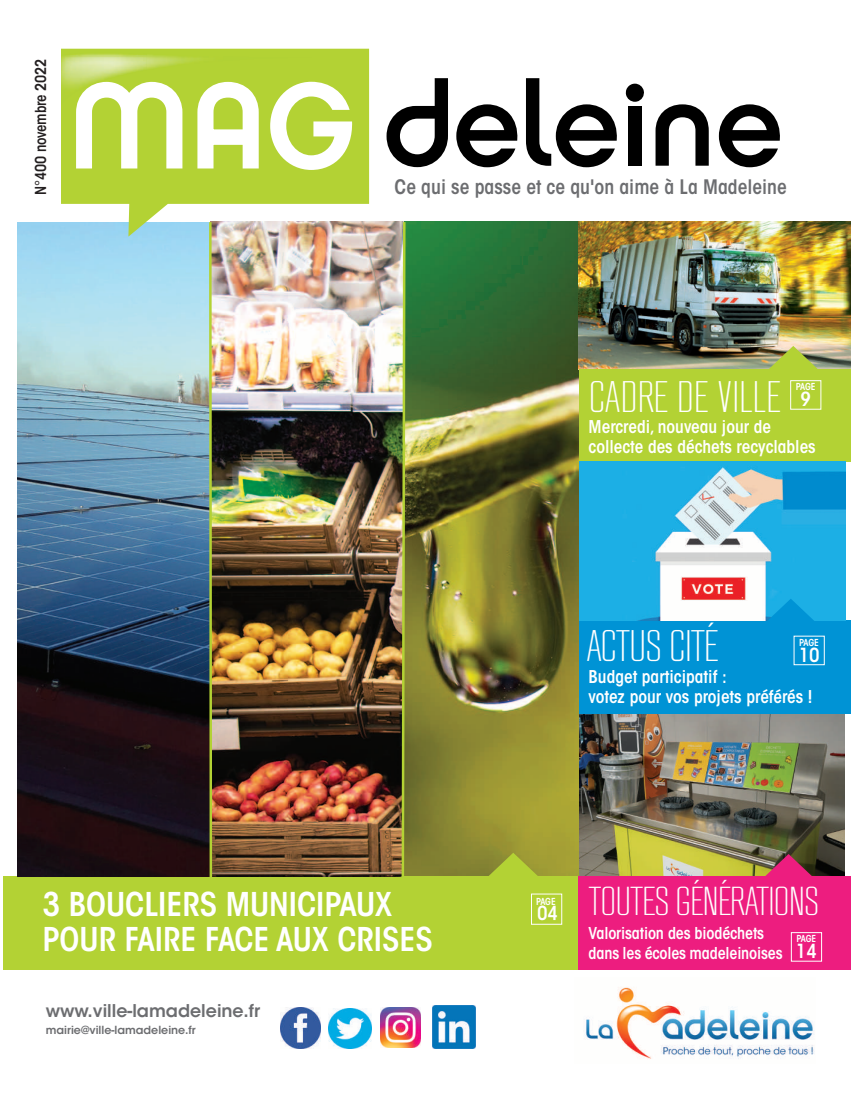
<style>
.page{position:relative;width:851px;height:1099px;background:#fff}
.page>*{position:absolute;margin:0;border:0;box-sizing:border-box;transform-origin:0 0}
.t1{font:300 43.75px "RB No 2";letter-spacing:-.005em;color:#fff}
.t2{font:300 40px "RB No 2";letter-spacing:-.02em;color:#fff}
.t3{font:600 condensed 32.5px/35.2px "ITC Avant Garde Std";color:#fff}
.t4{font:600 condensed 19.75px "ITC Avant Garde Std";color:#6c6d70}
.t5{font:600 condensed 19.25px "ITC Avant Garde Std";color:#fff}
.t6{font:600 condensed 17.5px/20px "ITC Avant Garde Std";color:#fff}
.t7{font:600 17.5px "ITC Avant Garde Std";color:#6c6d70}
.t8{font:600 condensed 16.25px/20px "ITC Avant Garde Std";letter-spacing:-.01em;color:#fff}
.t9{font:600 condensed 15px "ITC Avant Garde Std";letter-spacing:-.01em;color:#231f20}
.t10{font:600 11.12px "ITC Avant Garde Std";color:#6c6d70}
.t11{font:600 condensed 9.62px "ITC Avant Garde Std";letter-spacing:-.03em;color:#fff}
.s1{font-size:19.25px}
</style>
<div class="page">
<img style="left:407px;top:222px;width:172px;height:654px">
<img style="left:579px;top:713px;width:265px;height:163px">
<img style="left:578px;top:222px;width:272px;height:147px">
<div style="left:3px;top:876px;width:578px;height:93px;background:#b3d234"></div>
<div style="left:531px;top:893px;width:31px;height:31px;border:1px solid #fff"></div>
<div style="left:579px;top:620px;width:271px;height:93px;background:#0093d5"></div>
<div style="left:578px;top:876px;width:272px;height:93px;background:#ed1d7f"></div>
<svg style="left:763px;top:854px;width:50px;height:22px"></svg>
<div style="left:790px;top:932px;width:31px;height:29px;border:1px solid #fff"></div>
<div style="left:579px;top:369px;width:271px;height:93px;background:#b3d234"></div>
<svg style="left:768px;top:346px;width:49px;height:23px"></svg>
<div style="left:790px;top:380px;width:31px;height:29px;border:1px solid #fff"></div>
<img style="left:585px;top:987px;width:230px;height:72px">
<svg style="left:488px;top:852px;width:49px;height:47px"></svg>
<img style="left:579px;top:461px;width:266px;height:159px">
<svg style="left:766px;top:598px;width:49px;height:38px"></svg>
<img style="left:17px;top:222px;width:191px;height:654px">
<svg style="left:61px;top:49px;width:308px;height:187px;fill:#b3d234"></svg>
<svg style="left:386px;top:78px;width:62px;height:89px"></svg>
<svg style="left:456px;top:104px;width:62px;height:63px"></svg>
<svg style="left:526px;top:78px;width:91px;height:89px"></svg>
<div style="left:628px;top:106px;width:13px;height:60px;background:#000"></div>
<svg style="left:655px;top:104px;width:53px;height:62px"></svg>
<svg style="left:718px;top:104px;width:62px;height:63px"></svg>
<svg style="left:625px;top:84px;width:19px;height:18px"></svg>
<svg style="left:76px;top:82px;width:106px;height:86px"></svg>
<svg style="left:197px;top:82px;width:62px;height:86px"></svg>
<svg style="left:270px;top:82px;width:83px;height:88px"></svg>
<img style="left:61px;top:53px;width:156px;height:3px">
<img style="left:61px;top:78px;width:49px;height:32px">
<img style="left:147px;top:56px;width:164px;height:14px">
<img style="left:213px;top:222px;width:187px;height:654px">
<img style="left:208px;top:220px;width:5px;height:657px">
<img style="left:400px;top:221px;width:7px;height:656px">
<img style="left:280px;top:1007px;width:41px;height:41px">
<img style="left:328px;top:1008px;width:43px;height:40px">
<svg style="left:384px;top:1011px;width:37px;height:37px"></svg>
<img style="left:380px;top:1007px;width:40px;height:40px">
<img style="left:432px;top:1005px;width:43px;height:43px">
<p class="t9" style="left:35px;top:195px;width:138px;rotate:-90deg">N°400 novembre 2022</p>
<p class="t4" style="left:394px;top:179px;width:393px">Ce qui se passe et ce qu'on aime à La Madeleine</p>
<h1 class="t1" style="left:588px;top:381px;width:193px">CADRE DE VILLE</h1>
<p class="t6" style="left:588px;top:418px;width:229px">Mercredi, nouveau jour de collecte des déchets recyclables</p>
<p class="t11" style="left:795px;top:383px;width:21px">PAGE</p>
<p class="t5" style="left:800px;top:392px;width:12px">9</p>
<h1 class="t1" style="left:586px;top:630px;width:134px">ACTUS CITÉ</h1>
<p class="t11" style="left:799px;top:638px;width:21px">PAGE</p>
<p class="t5" style="left:798px;top:647px;width:22px">10</p>
<p class="t6" style="left:588px;top:667px;width:225px">Budget participatif :<br>votez pour vos projets préférés !</p>
<h3 class="t3" style="left:42px;top:889px;width:392px">3 BOUCLIERS MUNICIPAUX<br>POUR FAIRE FACE AUX CRISES</h3>
<p class="t7" style="left:46px;top:1004px;width:216px">www.ville-lamadeleine.fr</p>
<p class="t10" style="left:46px;top:1025px;width:151px">mairie@ville-lamadeleine.fr</p>
<p class="t11" style="left:536px;top:897px;width:21px;rotate:-1deg">PAGE</p>
<p class="t5" style="left:537px;top:906px;width:23px">04</p>
<h2 class="t2" style="left:588px;top:886px;width:232px">TOUTES GÉNÉRATIONS</h2>
<p class="t8" style="left:588px;top:924px;width:230px">Valorisation des biodéchets<br>dans les écoles madeleinoises <span class="s1">14</span></p>
<p class="t11" style="left:796px;top:934px;width:21px">PAGE</p>
</div>
